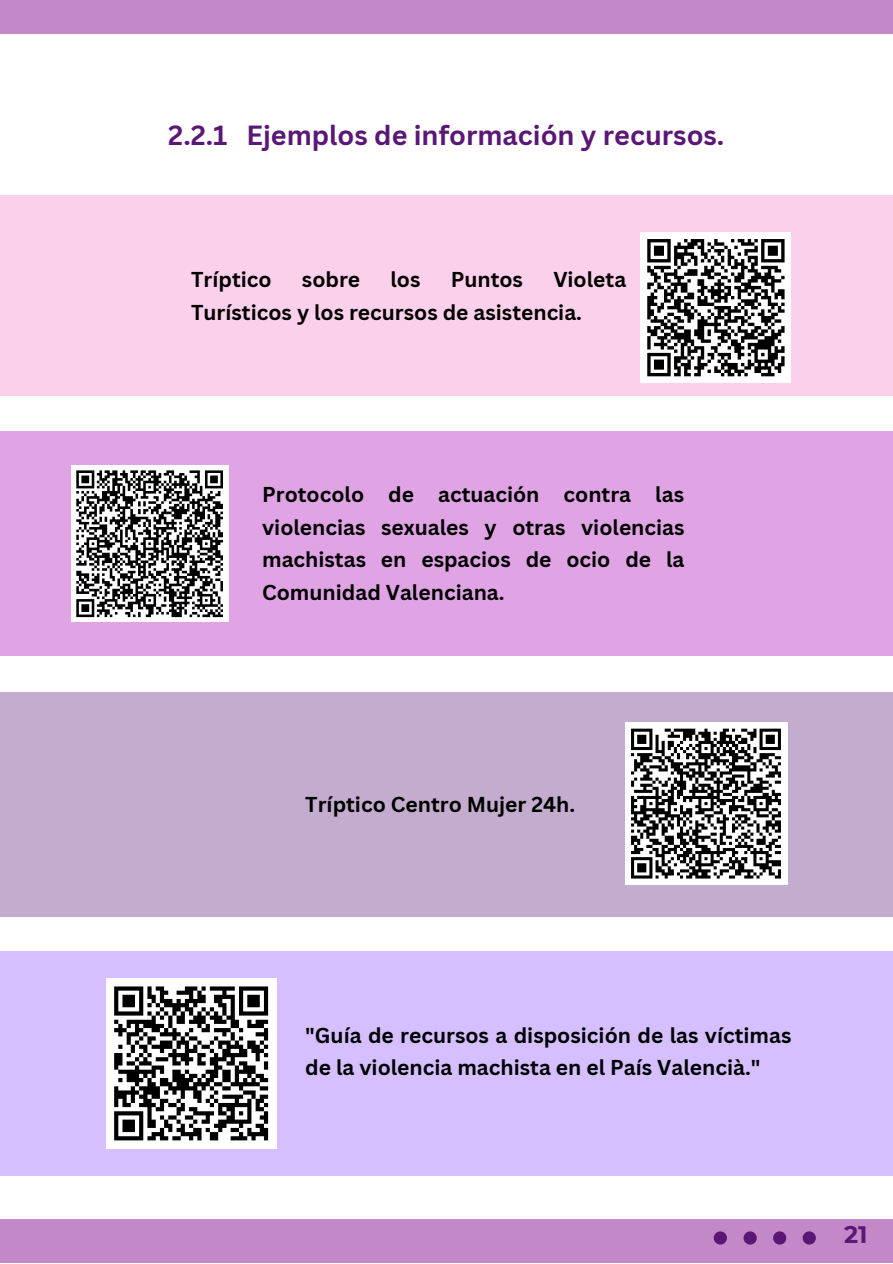
<style>
.page{position:relative;width:893px;height:1264px;background:#fff}
.page>*{position:absolute;margin:0;border:0;box-sizing:border-box;transform-origin:0 0}
.t1{font:700 27px "Canva Sans";color:#5b1776}
.t2{font:700 23.85px "Montserrat";color:#5b1776}
.t3{font:700 21px/32.5px "Canva Sans";color:#000}
</style>
<div class="page">
<div style="left:0;top:1219px;width:892px;height:43px;background:#c388c8"></div>
<div style="left:0;top:0;width:892px;height:33px;background:#c388c8"></div>
<div style="left:802px;top:1231px;width:13px;height:13px;background:#5b1776;border-radius:50%"></div>
<div style="left:773px;top:1231px;width:13px;height:13px;background:#5b1776;border-radius:50%"></div>
<div style="left:743px;top:1231px;width:13px;height:13px;background:#5b1776;border-radius:50%"></div>
<div style="left:713px;top:1231px;width:14px;height:13px;background:#5b1776;border-radius:50%"></div>
<div style="left:0;top:195px;width:892px;height:201px;background:#fbd0ea"></div>
<div style="left:640px;top:232px;width:151px;height:151px;background:#fff"></div>
<svg style="left:647px;top:239px;width:138px;height:138px"></svg>
<div style="left:0;top:431px;width:892px;height:225px;background:#e0a4e5"></div>
<div style="left:71px;top:465px;width:157px;height:157px;background:#fff"></div>
<svg style="left:76px;top:470px;width:147px;height:148px"></svg>
<div style="left:0;top:692px;width:892px;height:224px;background:#c4acce"></div>
<div style="left:625px;top:722px;width:162px;height:162px;background:#fff"></div>
<svg style="left:631px;top:728px;width:150px;height:151px"></svg>
<div style="left:0;top:951px;width:892px;height:224px;background:#d5bfff"></div>
<div style="left:106px;top:978px;width:170px;height:170px;background:#fff"></div>
<svg style="left:114px;top:986px;width:155px;height:155px"></svg>
<p class="t1" style="left:168px;top:117px;width:557px">2.2.1 Ejemplos de información y recursos.</p>
<p class="t3" style="left:191px;top:262px;width:82px">Tríptico</p>
<p class="t3" style="left:302px;top:262px;width:60px">sobre</p>
<p class="t3" style="left:390px;top:262px;width:32px">los</p>
<p class="t3" style="left:450px;top:262px;width:74px">Puntos</p>
<p class="t3" style="left:191px;top:262px;width:436px;text-indent:362px">Violeta<br>Turísticos y los recursos de asistencia.</p>
<p class="t3" style="left:262px;top:477px;width:424px;text-align:justify">Protocolo de actuación contra las violencias sexuales y otras violencias machistas en espacios de ocio de la Comunidad Valenciana.</p>
<p class="t3" style="left:305px;top:787px;width:271px">Tríptico Centro Mujer 24h.</p>
<p class="t3" style="left:305px;top:1018px;width:487px">"Guía de recursos a disposición de las víctimas de la violencia machista en el País Valencià."</p>
<p class="t2" style="left:844px;top:1219px;width:25px">21</p>
</div>
